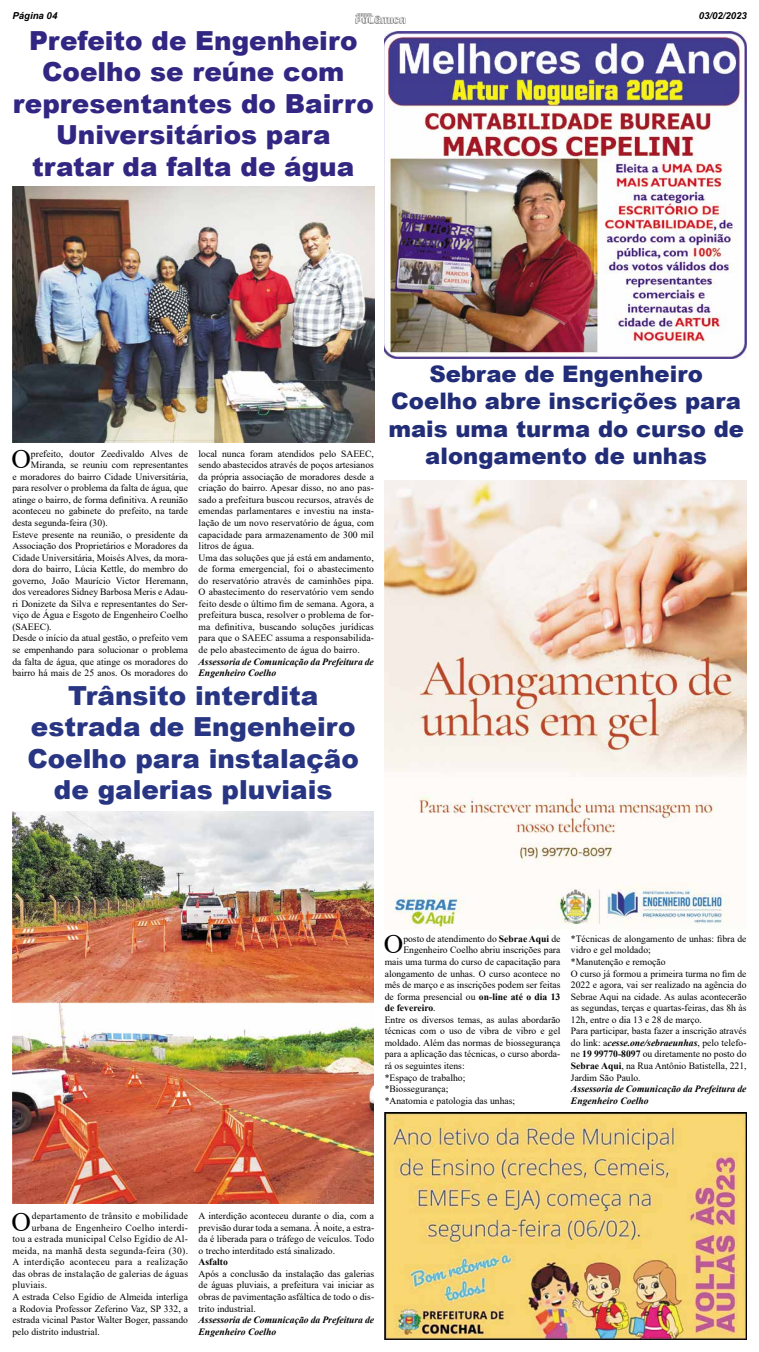
<style>
.page{position:relative;width:759px;height:1352px;background:#fff}
.page>*{position:absolute;margin:0;border:0;box-sizing:border-box;transform-origin:0 0}
.t1{font:27.04px "Times New Roman";color:#000}
.t2{font:900 26.25px/31.5px "Arial";color:#312783;text-align:center}
.t3{font:900 26.25px/31.5px "Arial";color:#283583;text-align:center}
.t4{font:900 22.75px/27.3px "Arial";color:#222d78;text-align:center}
.t5{font:9.62px/11.5px "Times New Roman";color:#000}
.t6{font:9.62px "Times New Roman";letter-spacing:.025em;color:#000}
.t7{font:italic 700 9.62px/11.5px "Times New Roman";color:#000}
.t8{font:700 9.62px "Times New Roman";color:#000}
.t9{font:italic 700 9.62px "Arial";color:#000}
.s1{font-weight:700}
.s2{font-weight:400}
.s3{font-weight:700;font-style:italic}
</style>
<div class="page">
<img style="left:355px;top:13px;width:50px;height:11px">
<img style="left:385px;top:31px;width:362px;height:327px">
<img style="left:12px;top:187px;width:362px;height:255px">
<img style="left:385px;top:480px;width:362px;height:449px">
<img style="left:13px;top:812px;width:361px;height:392px">
<img style="left:385px;top:1113px;width:362px;height:226px">
<p class="t9" style="left:12px;top:10px;width:46px">Página 04</p>
<p class="t9" style="left:699px;top:10px;width:50px">03/02/2023</p>
<h2 class="t2" style="left:13px;top:24px;width:363px">Prefeito de Engenheiro<br>Coelho se reúne com representantes do Bairro<br>Universitários para tratar da falta de água</h2>
<h1 class="t1" style="left:11px;top:440px;width:21px">O</h1>
<p class="t5" style="left:31px;top:447px;width:159px">prefeito, doutor Zeedivaldo Alves de</p>
<p class="t5" style="left:31px;top:459px;width:159px">Miranda, se reuniu com representantes</p>
<p class="t5" style="left:12px;top:470px;width:177px">e moradores do bairro Cidade Universitária,</p>
<p class="t5" style="left:12px;top:482px;width:177px">para resolver o problema da falta de água, que</p>
<p class="t5" style="left:12px;top:493px;width:177px">atinge o bairro, de forma definitiva. A reunião</p>
<p class="t5" style="left:12px;top:505px;width:177px">aconteceu no gabinete do prefeito, na tarde</p>
<p class="t5" style="left:12px;top:517px;width:97px">desta segunda-feira (30).</p>
<p class="t5" style="left:12px;top:528px;width:177px">Esteve presente na reunião, o presidente da</p>
<p class="t5" style="left:12px;top:540px;width:177px">Associação dos Proprietários e Moradores da</p>
<p class="t5" style="left:12px;top:551px;width:177px">Cidade Universitária, Moisés Alves, da mora-</p>
<p class="t5" style="left:12px;top:563px;width:177px">dora do bairro, Lúcia Kettle, do membro do</p>
<p class="t5" style="left:12px;top:574px;width:177px">governo, João Maurício Victor Heremann,</p>
<p class="t5" style="left:12px;top:586px;width:177px">dos vereadores Sidney Barbosa Meris e Adau-</p>
<p class="t5" style="left:12px;top:597px;width:177px">ri Donizete da Silva e representantes do Ser-</p>
<p class="t5" style="left:12px;top:609px;width:177px">viço de Água e Esgoto de Engenheiro Coelho</p>
<p class="t5" style="left:12px;top:621px;width:41px">(SAEEC).</p>
<p class="t5" style="left:12px;top:632px;width:177px">Desde o início da atual gestão, o prefeito vem</p>
<p class="t5" style="left:12px;top:644px;width:177px">se empenhando para solucionar o problema</p>
<p class="t5" style="left:12px;top:655px;width:177px">da falta de água, que atinge os moradores do</p>
<p class="t5" style="left:12px;top:667px;width:177px">bairro há mais de 25 anos. Os moradores do</p>
<p class="t5" style="left:199px;top:447px;width:177px">local nunca foram atendidos pelo SAEEC, sendo abastecidos através de poços artesianos da própria associação de moradores desde a criação do bairro. Apesar disso, no ano pas&shy;sado a prefeitura buscou recursos, através de emendas parlamentares e investiu na insta&shy;lação de um novo reservatório de água, com capacidade para armazenamento de 300 mil litros de água.<br>Uma das soluções que já está em andamento, de forma emergencial, foi o abastecimento do reservatório através de caminhões pipa.<br>O abastecimento do reservatório vem sendo feito desde o último fim de semana. Agora, a prefeitura busca, resolver o problema de for&shy;ma definitiva, buscando soluções jurídicas para que o SAEEC assuma a responsabilida&shy;de pelo abastecimento de água do bairro.</p>
<p class="t7" style="left:199px;top:655px;width:177px">Assessoria de Comunicação da Prefeitura de<br>Engenheiro Coelho</p>
<h2 class="t3" style="left:27px;top:679px;width:333px">Trânsito interdita estrada de Engenheiro<br>Coelho para instalação de galerias pluviais</h2>
<h3 class="t4" style="left:388px;top:360px;width:357px">Sebrae de Engenheiro<br>Coelho abre inscrições para mais uma turma do curso de alongamento de unhas</h3>
<h1 class="t1" style="left:384px;top:925px;width:21px">O</h1>
<p class="t5" style="left:403px;top:932px;width:159px">posto de atendimento do <span class="s1">Sebrae Aqui</span> de</p>
<p class="t5" style="left:403px;top:944px;width:159px">Engenheiro Coelho abriu inscrições para</p>
<p class="t5" style="left:385px;top:956px;width:177px">mais uma turma do curso de capacitação para</p>
<p class="t5" style="left:385px;top:967px;width:177px">alongamento de unhas. O curso acontece no</p>
<p class="t5" style="left:385px;top:979px;width:177px">mês de março e as inscrições podem ser feitas</p>
<p class="t5" style="left:385px;top:990px;width:177px">de forma presencial ou <span class="s1">on-line até o dia 13</span></p>
<p class="t8" style="left:385px;top:1001px;width:52px">de fevereiro<span class="s2">.</span></p>
<p class="t5" style="left:385px;top:1013px;width:177px">Entre os diversos temas, as aulas abordarão</p>
<p class="t5" style="left:385px;top:1025px;width:177px">técnicas com o uso de vibra de vibro e gel</p>
<p class="t5" style="left:385px;top:1036px;width:177px">moldado. Além das normas de biossegurança</p>
<p class="t5" style="left:385px;top:1048px;width:177px">para a aplicação das técnicas, o curso aborda-</p>
<p class="t5" style="left:385px;top:1059px;width:81px">rá os seguintes itens:</p>
<p class="t5" style="left:385px;top:1071px;width:82px">*Espaço de trabalho;</p>
<p class="t5" style="left:385px;top:1083px;width:65px">*Biossegurança;</p>
<p class="t5" style="left:385px;top:1094px;width:132px">*Anatomia e patologia das unhas;</p>
<p class="t5" style="left:571px;top:932px;width:177px">*Técnicas de alongamento de unhas: fibra de vidro e gel moldado;<br>*Manutenção e remoção<br>O curso já formou a primeira turma no fim de 2022 e agora, vai ser realizado na agência do Sebrae Aqui na cidade. As aulas acontecerão as segundas, terças e quartas-feiras, das 8h às 12h, entre o dia 13 e 28 de março.<br>Para participar, basta fazer a inscrição através do link: a<span class="s3">cesse.one/sebraeunhas</span>, pelo telefo&shy;ne <span class="s1">19 99770-8097</span> ou diretamente no posto do <span class="s1">Sebrae Aqui</span>, na Rua Antônio Batistella, 221, Jardim São Paulo.</p>
<p class="t7" style="left:571px;top:1083px;width:177px">Assessoria de Comunicação da Prefeitura de<br>Engenheiro Coelho</p>
<h1 class="t1" style="left:11px;top:1202px;width:21px">O</h1>
<p class="t6" style="left:32px;top:1209px;width:158px">departamento de trânsito e mobilidade</p>
<p class="t6" style="left:32px;top:1220px;width:158px">urbana de Engenheiro Coelho interdi-</p>
<p class="t6" style="left:12px;top:1232px;width:177px">tou a estrada municipal Celso Egídio de Al-</p>
<p class="t6" style="left:12px;top:1244px;width:177px">meida, na manhã desta segunda-feira (30).</p>
<p class="t6" style="left:12px;top:1255px;width:177px">A interdição aconteceu para a realização</p>
<p class="t6" style="left:12px;top:1267px;width:177px">das obras de instalação de galerias de águas</p>
<p class="t6" style="left:12px;top:1278px;width:36px">pluviais.</p>
<p class="t5" style="left:12px;top:1290px;width:177px">A estrada Celso Egídio de Almeida interliga</p>
<p class="t5" style="left:12px;top:1302px;width:177px">a Rodovia Professor Zeferino Vaz, SP 332, a</p>
<p class="t5" style="left:12px;top:1314px;width:177px">estrada vicinal Pastor Walter Boger, passando</p>
<p class="t5" style="left:12px;top:1325px;width:89px">pelo distrito industrial.</p>
<p class="t5" style="left:199px;top:1210px;width:177px;text-align:justify">A interdição aconteceu durante o dia, com a previsão durar toda a semana. À noite, a estra&shy;da é liberada para o tráfego de veículos. Todo o trecho interditado está sinalizado.</p>
<p class="t8" style="left:199px;top:1255px;width:31px">Asfalto</p>
<p class="t5" style="left:199px;top:1267px;width:177px;text-align:justify">Após a conclusão da instalação das galerias de águas pluviais, a prefeitura vai iniciar as obras de pavimentação asfáltica de todo o dis&shy;trito industrial.</p>
<p class="t7" style="left:199px;top:1314px;width:177px">Assessoria de Comunicação da Prefeitura de<br>Engenheiro Coelho</p>
</div>
